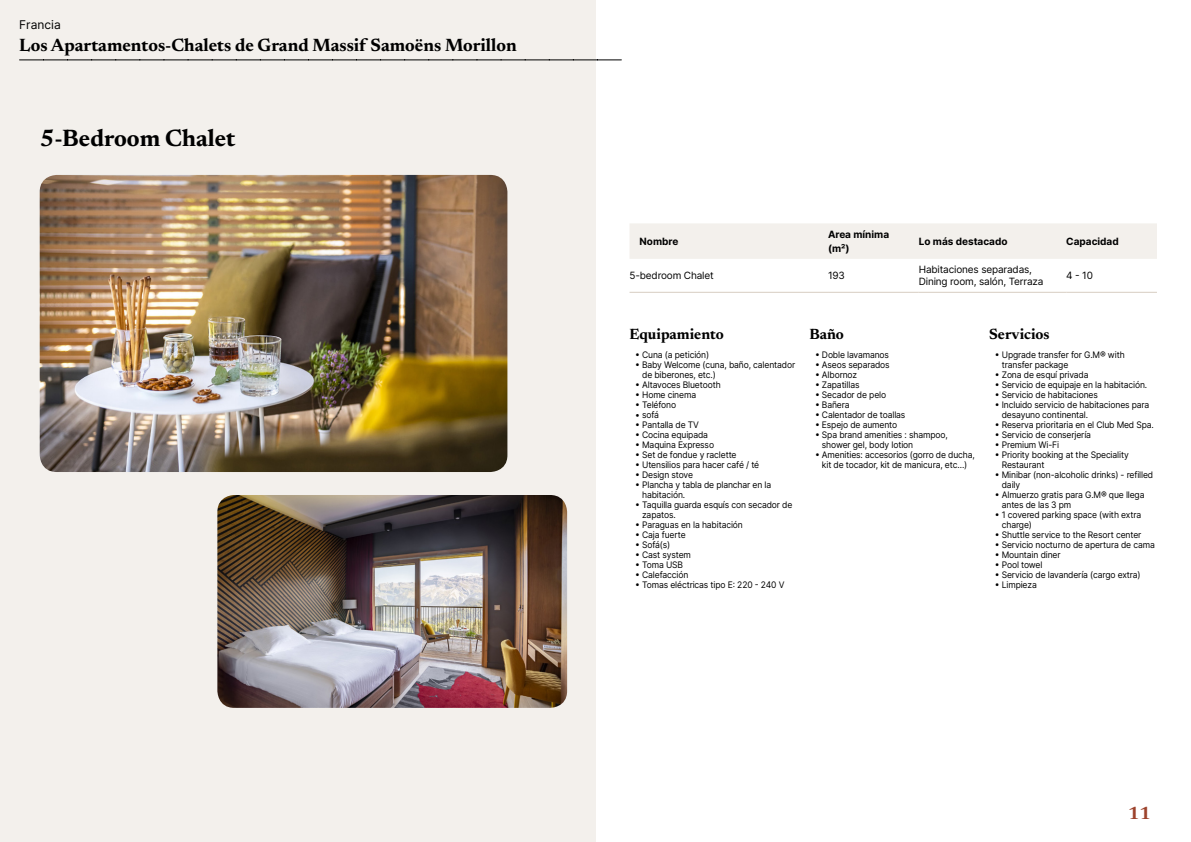
<style>
.page{position:relative;width:1191px;height:842px;background:#fff}
.page>*{position:absolute;margin:0;border:0;box-sizing:border-box;transform-origin:0 0}
.t1{font:700 24px "Newsreader 24 pt";color:#000}
.t2{font:700 18px "Newsreader 24 pt";color:#000}
.t3{font:700 18px "Newsreader 24 pt";color:#9d432c}
.t4{font:700 15px "Newsreader 24 pt";color:#000}
.t5{font:12px "Inter";color:#000}
.t6{font:10px/12px "Inter";letter-spacing:-.015em;color:#000}
.t7{font:700 10px/14px "Inter";color:#000}
.t8{font:9px/10px "Inter";letter-spacing:-.015em;color:#000;scale:.95 1}
</style>
<div class="page">
<div style="left:0;top:0;width:595px;height:842px;background:#f3f0ec"></div>
<img style="left:40px;top:175px;width:467px;height:297px">
<img style="left:217px;top:495px;width:350px;height:213px">
<svg style="left:20px;top:60px;width:601px;height:1px"></svg>
<div style="left:630px;top:223px;width:527px;height:36px;background:#f3f0ec"></div>
<hr style="left:629px;top:292px;width:199px;height:1px;background:#d7cdc1">
<hr style="left:828px;top:292px;width:90px;height:1px;background:#d7cdc1">
<hr style="left:918px;top:292px;width:148px;height:1px;background:#d7cdc1">
<hr style="left:1066px;top:292px;width:91px;height:1px;background:#d7cdc1">
<h3 class="t5" style="left:19px;top:15px;width:43px">Francia</h3>
<h2 class="t2" style="left:19px;top:32px;width:499px">Los Apartamentos-Chalets de Grand Massif Samoëns Morillon</h2>
<h1 class="t1" style="left:40px;top:121px;width:197px">5-Bedroom Chalet</h1>
<p class="t7" style="left:639px;top:234px;width:40px">Nombre</p>
<p class="t7" style="left:828px;top:227px;width:63px">Area mínima (m²)</p>
<p class="t7" style="left:918px;top:234px;width:90px">Lo más destacado</p>
<p class="t7" style="left:1066px;top:234px;width:54px">Capacidad</p>
<p class="t6" style="left:629px;top:269px;width:86px">5-bedroom Chalet</p>
<p class="t6" style="left:828px;top:269px;width:18px">193</p>
<p class="t6" style="left:918px;top:263px;width:126px">Habitaciones separadas,<br>Dining room, salón, Terraza</p>
<p class="t6" style="left:1066px;top:269px;width:28px">4 - 10</p>
<h3 class="t4" style="left:629px;top:323px;width:96px">Equipamiento</h3>
<p class="t8" style="left:635px;top:349px;width:79px">• Cuna (a petición)</p>
<p class="t8" style="left:642px;top:359px;width:163px;text-indent:-7px">• Baby Welcome (cuna, baño, calentador de biberones, etc.)</p>
<p class="t8" style="left:635px;top:379px;width:92px">• Altavoces Bluetooth</p>
<p class="t8" style="left:635px;top:389px;width:66px">• Home cinema</p>
<p class="t8" style="left:635px;top:399px;width:45px">• Teléfono</p>
<p class="t8" style="left:635px;top:409px;width:27px">• sofá</p>
<p class="t8" style="left:635px;top:419px;width:69px">• Pantalla de TV</p>
<p class="t8" style="left:635px;top:429px;width:78px">• Cocina equipada</p>
<p class="t8" style="left:635px;top:439px;width:85px">• Maquina Expresso</p>
<p class="t8" style="left:635px;top:449px;width:108px">• Set de fondue y raclette</p>
<p class="t8" style="left:635px;top:459px;width:132px">• Utensilios para hacer café / té</p>
<p class="t8" style="left:635px;top:469px;width:62px">• Design stove</p>
<p class="t8" style="left:642px;top:479px;width:137px;text-indent:-7px">• Plancha y tabla de planchar en la habitación.</p>
<p class="t8" style="left:642px;top:499px;width:160px;text-indent:-7px">• Taquilla guarda esquís con secador de zapatos.</p>
<p class="t8" style="left:635px;top:519px;width:115px">• Paraguas en la habitación</p>
<p class="t8" style="left:635px;top:529px;width:55px">• Caja fuerte</p>
<p class="t8" style="left:635px;top:539px;width:39px">• Sofá(s)</p>
<p class="t8" style="left:635px;top:549px;width:60px">• Cast system</p>
<p class="t8" style="left:635px;top:559px;width:52px">• Toma USB</p>
<p class="t8" style="left:635px;top:569px;width:57px">• Calefacción</p>
<p class="t8" style="left:635px;top:579px;width:159px">• Tomas eléctricas tipo E: 220 - 240 V</p>
<h3 class="t4" style="left:809px;top:323px;width:36px">Baño</h3>
<p class="t8" style="left:815px;top:349px;width:79px">• Doble lavamanos</p>
<p class="t8" style="left:815px;top:359px;width:80px">• Aseos separados</p>
<p class="t8" style="left:815px;top:369px;width:46px">• Albornoz</p>
<p class="t8" style="left:815px;top:379px;width:48px">• Zapatillas</p>
<p class="t8" style="left:815px;top:389px;width:76px">• Secador de pelo</p>
<p class="t8" style="left:815px;top:399px;width:38px">• Bañera</p>
<p class="t8" style="left:815px;top:409px;width:97px">• Calentador de toallas</p>
<p class="t8" style="left:815px;top:419px;width:88px">• Espejo de aumento</p>
<p class="t8" style="left:822px;top:429px;width:134px;text-indent:-7px">• Spa brand amenities : shampoo, shower gel, body lotion</p>
<p class="t8" style="left:815px;top:449px;width:170px;text-align:center">• Amenities: accesorios (gorro de ducha, kit de tocador, kit de manicura, etc…)</p>
<h3 class="t4" style="left:989px;top:323px;width:62px">Servicios</h3>
<p class="t8" style="left:1001px;top:349px;width:131px;text-indent:-7px">• Upgrade transfer for G.M® with transfer package</p>
<p class="t8" style="left:994px;top:369px;width:100px">• Zona de esquí privada</p>
<p class="t8" style="left:994px;top:379px;width:162px">• Servicio de equipaje en la habitación.</p>
<p class="t8" style="left:994px;top:389px;width:110px">• Servicio de habitaciones</p>
<p class="t8" style="left:1001px;top:399px;width:157px;text-indent:-7px">• Incluido servicio de habitaciones para desayuno continental.</p>
<p class="t8" style="left:994px;top:419px;width:169px">• Reserva prioritaria en el Club Med Spa.</p>
<p class="t8" style="left:994px;top:429px;width:103px">• Servicio de conserjería</p>
<p class="t8" style="left:994px;top:439px;width:69px">• Premium Wi-Fi</p>
<p class="t8" style="left:1001px;top:449px;width:135px;text-indent:-7px">• Priority booking at the Speciality<br>Restaurant</p>
<p class="t8" style="left:1001px;top:469px;width:161px;text-indent:-7px">• Minibar (non-alcoholic drinks) - refilled daily</p>
<p class="t8" style="left:1001px;top:489px;width:152px;text-indent:-7px">• Almuerzo gratis para G.M® que llega antes de las 3 pm</p>
<p class="t8" style="left:1001px;top:509px;width:148px;text-indent:-7px">• 1 covered parking space (with extra charge)</p>
<p class="t8" style="left:994px;top:529px;width:156px">• Shuttle service to the Resort center</p>
<p class="t8" style="left:994px;top:539px;width:170px">• Servicio nocturno de apertura de cama</p>
<p class="t8" style="left:994px;top:549px;width:71px">• Mountain diner</p>
<p class="t8" style="left:994px;top:559px;width:52px">• Pool towel</p>
<p class="t8" style="left:994px;top:569px;width:155px">• Servicio de lavandería (cargo extra)</p>
<p class="t8" style="left:994px;top:579px;width:46px">• Limpieza</p>
<h2 class="t3" style="left:1128px;top:800px;width:24px">11</h2>
</div>
